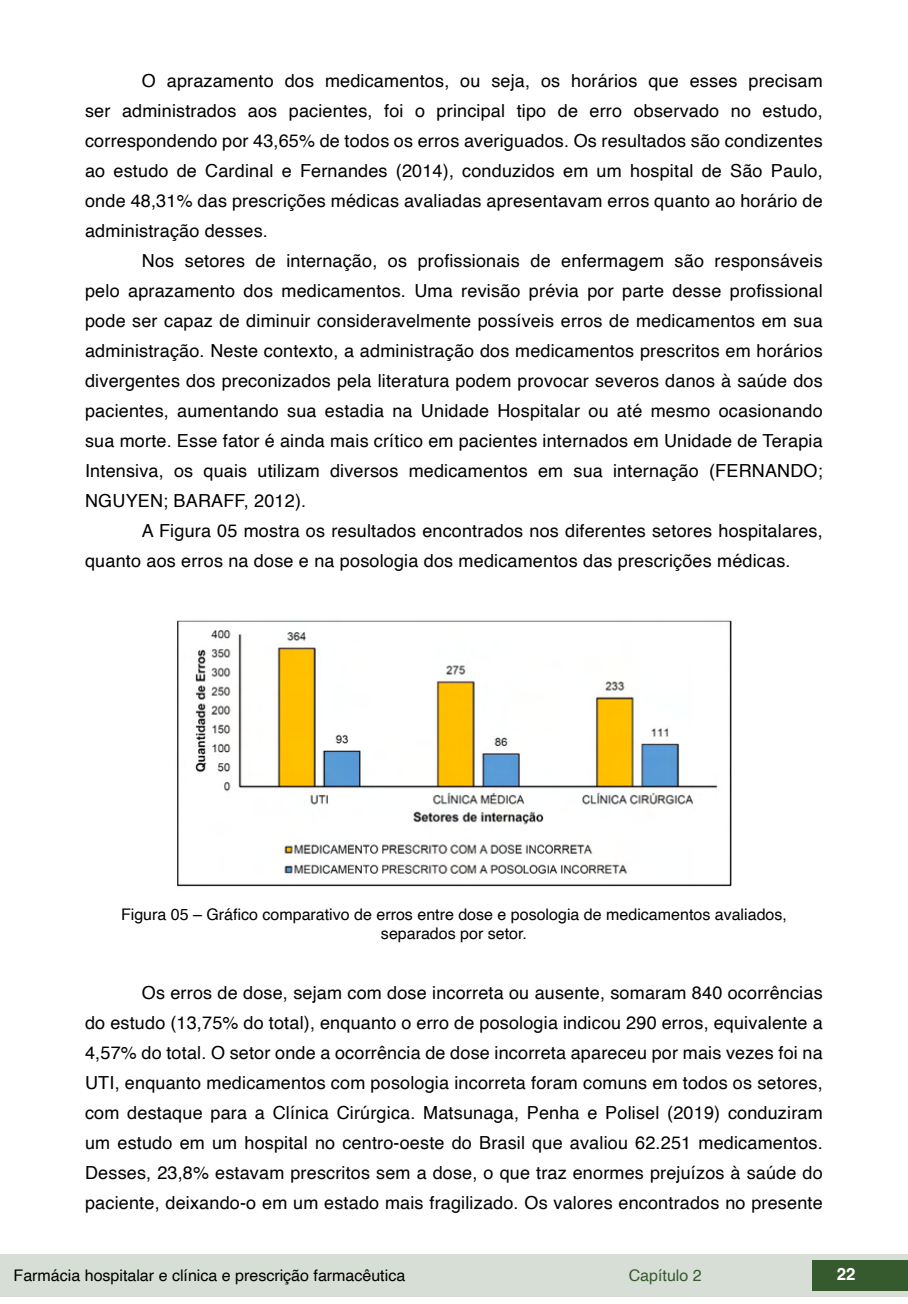
<style>
.page{position:relative;width:908px;height:1304px;background:#fff}
.page>*{position:absolute;margin:0;border:0;box-sizing:border-box;transform-origin:0 0}
.t1{font:18px/30px "Helvetica";letter-spacing:.01em;color:#000;text-align:justify}
.t2{font:700 16.8px "Helvetica";color:#fff}
.t3{font:16px/19.2px "Helvetica";color:#000;text-align:center}
.t4{font:16px "Helvetica";color:#36592e}
</style>
<div class="page">
<div style="left:0;top:1254px;width:906px;height:43px;background:#d7ded5"></div>
<div style="left:812px;top:1261px;width:95px;height:30px;background:#36592e"></div>
<img style="left:177px;top:620px;width:555px;height:267px">
<p class="t1" style="left:85px;top:66px;width:738px;text-indent:57px">O aprazamento dos medicamentos, ou seja, os horários que esses precisam ser administrados aos pacientes, foi o principal tipo de erro observado no estudo, correspondendo por 43,65% de todos os erros averiguados. Os resultados são condizentes ao estudo de Cardinal e Fernandes (2014), conduzidos em um hospital de São Paulo, onde 48,31% das prescrições médicas avaliadas apresentavam erros quanto ao horário de administração desses.</p>
<p class="t1" style="left:85px;top:246px;width:738px;text-indent:57px">Nos setores de internação, os profissionais de enfermagem são responsáveis pelo aprazamento dos medicamentos. Uma revisão prévia por parte desse profissional pode ser capaz de diminuir consideravelmente possíveis erros de medicamentos em sua administração. Neste contexto, a administração dos medicamentos prescritos em horários divergentes dos preconizados pela literatura podem provocar severos danos à saúde dos pacientes, aumentando sua estadia na Unidade Hospitalar ou até mesmo ocasionando sua morte. Esse fator é ainda mais crítico em pacientes internados em Unidade de Terapia Intensiva, os quais utilizam diversos medicamentos em sua internação (FERNANDO; NGUYEN; BARAFF, 2012).</p>
<p class="t1" style="left:85px;top:517px;width:738px;text-indent:57px">A Figura 05 mostra os resultados encontrados nos diferentes setores hospitalares, quanto aos erros na dose e na posologia dos medicamentos das prescrições médicas.</p>
<p class="t3" style="left:121px;top:905px;width:667px">Figura 05 – Gráfico comparativo de erros entre dose e posologia de medicamentos avaliados, separados por setor.</p>
<p class="t1" style="left:85px;top:978px;width:738px;text-indent:57px">Os erros de dose, sejam com dose incorreta ou ausente, somaram 840 ocorrências do estudo (13,75% do total), enquanto o erro de posologia indicou 290 erros, equivalente a 4,57% do total. O setor onde a ocorrência de dose incorreta apareceu por mais vezes foi na UTI, enquanto medicamentos com posologia incorreta foram comuns em todos os setores, com destaque para a Clínica Cirúrgica. Matsunaga, Penha e Polisel (2019) conduziram um estudo em um hospital no centro-oeste do Brasil que avaliou 62.251 medicamentos.<br>Desses, 23,8% estavam prescritos sem a dose, o que traz enormes prejuízos à saúde do paciente, deixando-o em um estado mais fragilizado. Os valores encontrados no presente</p>
<p class="t3" style="left:14px;top:1266px;width:393px">Farmácia hospitalar e clínica e prescrição farmacêutica</p>
<p class="t4" style="left:628px;top:1263px;width:74px">Capítulo 2</p>
<p class="t2" style="left:836px;top:1264px;width:20px">22</p>
</div>
